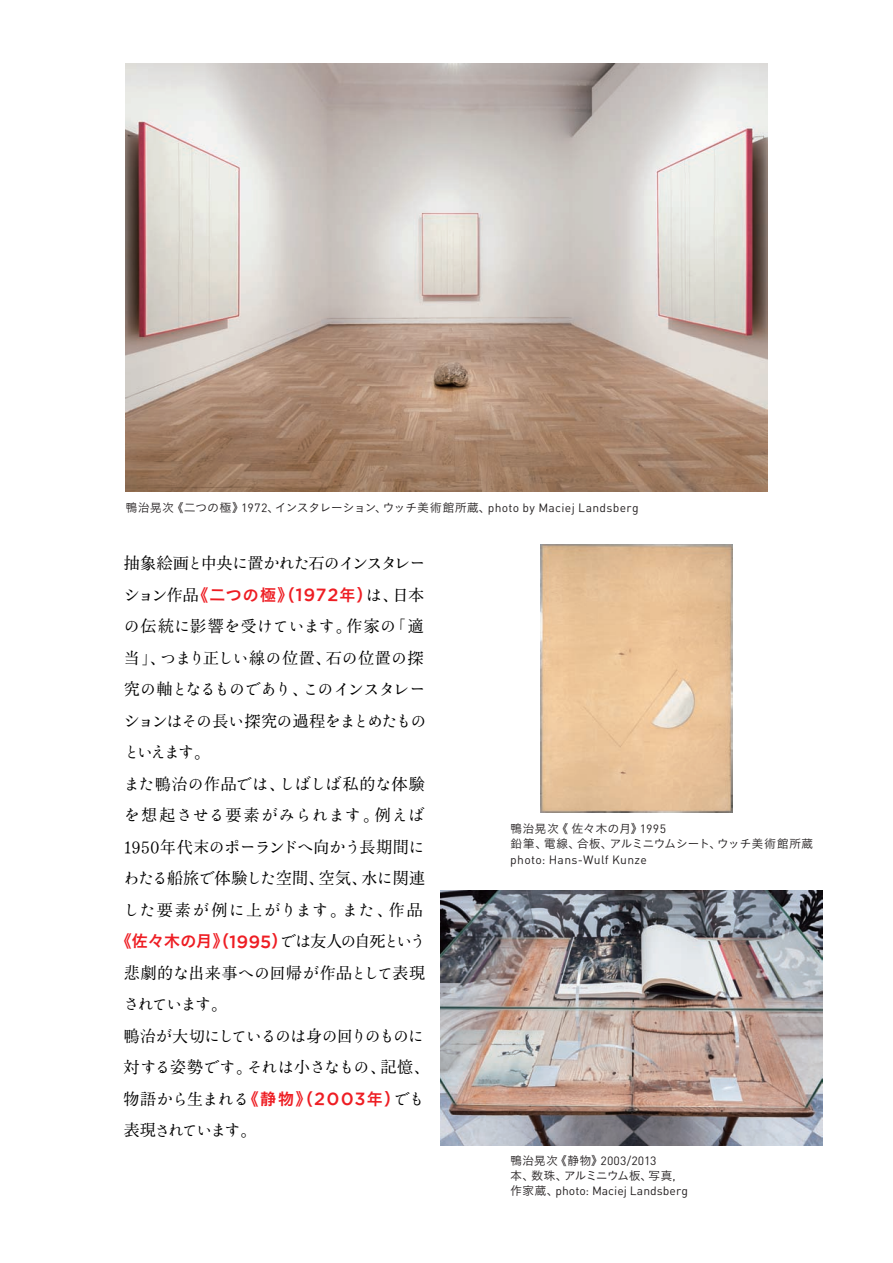
<style>
.page{position:relative;width:893px;height:1263px;background:#fff}
.page>*{position:absolute;margin:0;border:0;box-sizing:border-box;transform-origin:0 0}
.t1{font:16.5px/31.2px "OT NIS Smin 3 SM";color:#000}
.t2{font:12px/13.5px "Koburina Go Std W3";color:#231f20}
.t3{font:12px "DIN";color:#231f20}
.s1{font-family:"DIN"}
.s2{font-family:"Koburina Go Std W6";color:#ee1d23}
.s3{font-family:"Gotham HTF";font-weight:500;font-size:17.85px;color:#ee1d23}
.s4{font-family:"Koburina Go Std W3"}
</style>
<div class="page">
<img style="left:125px;top:64px;width:643px;height:428px">
<img style="left:440px;top:890px;width:383px;height:255px">
<img style="left:540px;top:544px;width:192px;height:268px">
<p class="t2" style="left:126px;top:497px;width:514px;rotate:1deg">鴨治晃次《二つの極》<span class="s1">1972</span>、インスタレーション、ウッチ美術館所蔵、<sup>photo</sup> <sup>by</sup> <sup>MaciejLandsberg</sup></p>
<p class="t1" style="left:124px;top:545px;width:304px;line-height:33px;rotate:1deg">抽象絵画と中央に置かれた石のインスタレーション作品<span class="s2">《二つの極》（</span><span class="s3">1972</span><sup>年）</sup>は、日本</p>
<p class="t1" style="left:124px;top:609px;width:306px;rotate:1deg">の伝統に影響を受けています。作家の「適当」、つまり正しい線の位置、石の位置の探究の軸となるものであり、このインスタレーションはその長い探究の過程をまとめたもの</p>
<p class="t1" style="left:124px;top:738px;width:304px;line-height:29.5px;rotate:1deg">といえます。<br>また鴨治の作品では、しばしば私的な体験</p>
<p class="t1" style="left:118px;top:798px;width:312px;text-align:center;rotate:1deg">を想起させる要素がみられます。例えば<br>1950年代末のポーランドへ向かう長期間にわたる船旅で体験した空間、空気、水に関連した要素が例に上がります。また、作品<span class="s2">《佐々木の月》（</span><span class="s3">1995</span><span class="s2">）</span>では友人の自死という</p>
<p class="t1" style="left:124px;top:954px;width:303px;line-height:33.3px;rotate:1deg">悲劇的な出来事への回帰が作品として表現されています。</p>
<p class="t1" style="left:124px;top:1018px;width:310px;line-height:32px;rotate:1deg">鴨治が大切にしているのは身の回りのものに対する姿勢です。それは小さなもの、記憶、物語から生まれる<span class="s2">《静物》（</span><span class="s3">20</span><sup>03</sup><sup>年）</sup>でも表現されています。</p>
<p class="t2" style="left:510px;top:820px;width:305px;rotate:1deg">鴨治晃次《佐々木の月》<span class="s1">1995<br></span>鉛筆、電線、合板、アルミニウムシート、ウッチ美術館所蔵</p>
<p class="t3" style="left:510px;top:851px;width:138px;rotate:1deg">photo: Hans-Wulf Kunze</p>
<p class="t3" style="left:510px;top:1151px;width:148px;rotate:1deg"><span class="s4">鴨治晃次《静物》</span>2003/2013</p>
<p class="t2" style="left:510px;top:1167px;width:167px;rotate:1deg">本、数珠、アルミニウム板、写真<span class="s1">,</span></p>
<p class="t3" style="left:510px;top:1181px;width:179px;rotate:1deg"><span class="s4">作家蔵、</span>photo: MaciejLandsberg</p>
</div>
